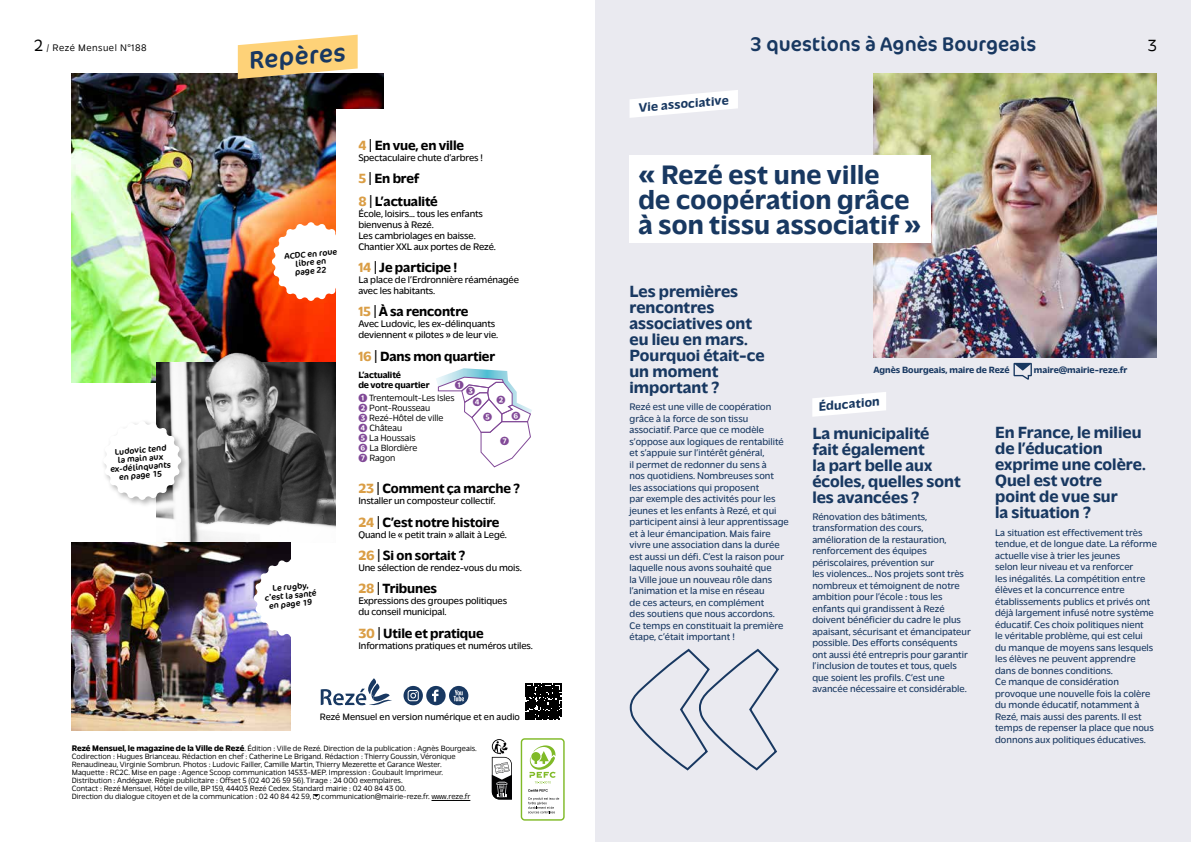
<style>
.page{position:relative;width:1191px;height:842px;background:#fff}
.page>*{position:absolute;margin:0;border:0;box-sizing:border-box;transform-origin:0 0}
.t1{font:700 28px/25px "Massilia";letter-spacing:.01em;color:#183861}
.t2{font:25px "Cocon Pro";color:#183861}
.t3{font:20px "Cocon Pro";color:#183861}
.t4{font:700 17px/16px "Massilia";color:#183861}
.t5{font:200 17px "Massilia";color:#000}
.t6{font:700 14px/22.3px "Massilia";letter-spacing:-.01em;color:#000}
.t7{font:700 13px "Massilia";color:#183861}
.t8{font:700 12px/9.6px "Massilia";color:#814997}
.t9{font:300 10px/11.5px "Massilia";color:#183861}
.t10{font:300 10px/11px "Massilia";letter-spacing:-.01em;color:#000}
.t11{font:200 10px "Massilia";letter-spacing:.05em;color:#000}
.t12{font:300 9.7px "Massilia";color:#000}
.t13{font:200 9.5px/10px "Massilia";letter-spacing:-.01em;color:#000}
.t14{font:700 9.5px "Massilia";color:#183861}
.t15{font:700 9.5px/10px "Massilia";letter-spacing:-.01em;color:#000}
.t16{font:8.5px/8.5px "Cocon Pro";color:#000;text-align:center}
.t17{font:200 8px/8px "Massilia";color:#000}
.s1{font-size:17px}
.s2{color:#da9e46}
.s3{font-weight:200;font-size:19.6px}
.s4{font-weight:700;font-size:12px;color:#814997}
.s5{font-weight:800;font-size:8.5px}
</style>
<div class="page">
<div style="left:595px;top:0;width:596px;height:842px;background:#eaeaf0"></div>
<img style="left:873px;top:74px;width:284px;height:283px">
<svg style="left:629px;top:648px;width:150px;height:123px"></svg>
<svg style="left:1013px;top:363px;width:19px;height:17px"></svg>
<div style="left:629px;top:156px;width:302px;height:87px;background:#fff"></div>
<svg style="left:630px;top:90px;width:108px;height:28px"></svg>
<svg style="left:812px;top:392px;width:74px;height:25px"></svg>
<svg style="left:491px;top:739px;width:21px;height:61px"></svg>
<img style="left:72px;top:74px;width:312px;height:308px">
<img style="left:72px;top:543px;width:219px;height:187px">
<div style="left:336px;top:110px;width:225px;height:572px;background:#fff"></div>
<svg style="left:436px;top:368px;width:96px;height:100px"></svg>
<div style="left:101px;top:419px;width:88px;height:89px;background:#000;opacity:.3"></div>
<svg style="left:103px;top:421px;width:54px;height:79px"></svg>
<svg style="left:253px;top:558px;width:38px;height:80px"></svg>
<svg style="left:271px;top:222px;width:65px;height:79px"></svg>
<svg style="left:321px;top:678px;width:71px;height:28px"></svg>
<svg style="left:403px;top:686px;width:65px;height:19px"></svg>
<svg style="left:525px;top:683px;width:36px;height:1px"></svg>
<svg style="left:525px;top:684px;width:36px;height:36px"></svg>
<svg style="left:238px;top:35px;width:120px;height:44px;background:#e8c782"></svg>
<div style="left:521px;top:738px;width:43px;height:83px;border:1px solid #80ba27;border-radius:3px"></div>
<svg style="left:529px;top:745px;width:27px;height:38px"></svg>
<svg style="left:528px;top:789px;width:31px;height:24px"></svg>
<hr style="left:431px;top:800px;width:39px;height:1px;background:#000">
<svg style="left:313px;top:794px;width:6px;height:6px"></svg>
<img style="left:157px;top:336px;width:179px;height:207px">
<p class="t11" style="left:34px;top:41px;width:114px"><span class="s1">2</span> / Rezé Mensuel N°188</p>
<h3 class="t3" style="left:750px;top:31px;width:287px">3 questions à Agnès Bourgeais</h3>
<h3 class="t5" style="left:1148px;top:34px;width:11px">3</h3>
<h2 class="t2" style="left:247px;top:44px;width:98px;rotate:-5deg">Repères</h2>
<p class="t16" style="left:108px;top:448px;width:62px;rotate:-5deg">Ludovic tend la main aux ex-délinquants en page 15</p>
<p class="t16" style="left:284px;top:252px;width:55px;rotate:-5deg">ACDC en roue libre en<br>page 22</p>
<p class="t16" style="left:263px;top:585px;width:53px;rotate:-5deg">Le rugby, c’est la santé en page 19</p>
<h3 class="t6" style="left:358px;top:133px;width:107px"><span class="s2">4</span> <span class="s3">I</span> En vue, en ville</h3>
<p class="t10" style="left:358px;top:151px;width:126px">Spectaculaire chute d’arbres !</p>
<h3 class="t6" style="left:358px;top:166px;width:81px"><span class="s2">5</span> <span class="s3">I</span> En bref<br><span class="s2">8</span> <span class="s3">I</span> L’actualité</h3>
<p class="t10" style="left:358px;top:207px;width:139px">École, loisirs… tous les enfants bienvenus à Rezé.<br>Les cambriolages en baisse.<br>Chantier XXL aux portes de Rezé.</p>
<h3 class="t6" style="left:358px;top:255px;width:100px"><span class="s2">14</span> <span class="s3">I</span> Je participe !</h3>
<p class="t10" style="left:358px;top:273px;width:162px">La place de l’Erdronnière réaménagée avec les habitants.</p>
<h3 class="t6" style="left:358px;top:299px;width:112px"><span class="s2">15</span> <span class="s3">I</span> À sa rencontre</h3>
<p class="t10" style="left:358px;top:318px;width:141px">Avec Ludovic, les ex-délinquants deviennent « pilotes » de leur vie.</p>
<h3 class="t6" style="left:358px;top:344px;width:138px"><span class="s2">16</span> <span class="s3">I</span> Dans mon quartier</h3>
<p class="t15" style="left:358px;top:369px;width:73px">L’actualité<br>de votre quartier</p>
<p class="t13" style="left:358px;top:392px;width:98px"><span class="s4">1</span> Trentemoult-Les Isles<br><span class="s4">2</span> Pont-Rousseau<br><span class="s4">3</span> Rezé-Hôtel de ville<br><span class="s4">4</span> Château<br><span class="s4">5</span> La Houssais<br><span class="s4">6</span> La Blordière<br><span class="s4">7</span> Ragon</p>
<p class="t8" style="left:455px;top:379px;width:11px">1</p>
<p class="t8" style="left:473px;top:386px;width:34px;text-indent:-7px">3<br>4 2</p>
<p class="t8" style="left:483px;top:411px;width:11px">5</p>
<p class="t8" style="left:511px;top:411px;width:11px">6</p>
<p class="t8" style="left:500px;top:435px;width:11px">7</p>
<h3 class="t6" style="left:358px;top:476px;width:163px"><span class="s2">23</span> <span class="s3">I</span> Comment ça marche ?</h3>
<p class="t10" style="left:358px;top:495px;width:139px">Installer un composteur collectif.</p>
<h3 class="t6" style="left:358px;top:510px;width:143px"><span class="s2">24</span> <span class="s3">I</span> C’est notre histoire</h3>
<p class="t10" style="left:358px;top:528px;width:150px">Quand le « petit train » allait à Legé.</p>
<h3 class="t6" style="left:358px;top:543px;width:108px"><span class="s2">26</span> <span class="s3">I</span> Si on sortait ?</h3>
<p class="t10" style="left:358px;top:561px;width:165px">Une sélection de rendez-vous du mois.</p>
<h3 class="t6" style="left:358px;top:576px;width:80px"><span class="s2">28</span> <span class="s3">I</span> Tribunes</h3>
<p class="t10" style="left:358px;top:595px;width:150px">Expressions des groupes politiques du conseil municipal.</p>
<h3 class="t6" style="left:358px;top:621px;width:127px"><span class="s2">30</span> <span class="s3">I</span> Utile et pratique</h3>
<p class="t10" style="left:358px;top:639px;width:176px">Informations pratiques et numéros utiles.</p>
<p class="t12" style="left:320px;top:710px;width:202px">Rezé Mensuel en version numérique et en audio</p>
<p class="t17" style="left:72px;top:744px;width:406px"><span class="s5">Rezé Mensuel, le magazine de la Ville de Rezé</span>. Édition : Ville de Rezé. Direction de la publication : Agnès Bourgeais.<br>Codirection : Hugues Brianceau. Rédaction en chef : Catherine Le Brigand. Rédaction : Thierry Goussin, Véronique Renaudineau, Virginie Sombrun. Photos : Ludovic Failler, Camille Martin, Thierry Mezerette et Garance Wester.<br>Maquette : RC2C. Mise en page : Agence Scoop communication 14533-MEP. Impression : Goubault Imprimeur.<br>Distribution : Andégave. Régie publicitaire : Offset 5 (02 40 26 59 56). Tirage : 24 000 exemplaires.<br>Contact : Rezé Mensuel, Hôtel de ville, BP 159, 44403 Rezé Cedex. Standard mairie : 02 40 84 43 00.<br>Direction du dialogue citoyen et de la communication : 02 40 84 42 59, communication@mairie-reze.fr. www.reze.fr</p>
<h3 class="t7" style="left:637px;top:99px;width:92px;rotate:-5deg">Vie associative</h3>
<h1 class="t1" style="left:638px;top:160px;width:284px">« Rezé est une ville<br>de coopération grâce à son tissu associatif »</h1>
<h3 class="t4" style="left:629px;top:282px;width:137px">Les premières rencontres associatives ont eu lieu en mars.<br>Pourquoi était-ce un moment important ?</h3>
<p class="t9" style="left:629px;top:400px;width:161px">Rezé est une ville de coopération grâce à la force de son tissu associatif. Parce que ce modèle s’oppose aux logiques de rentabilité et s’appuie sur l’intérêt général,<br>il permet de redonner du sens à<br>nos quotidiens. Nombreuses sont<br>les associations qui proposent<br>par exemple des activités pour les jeunes et les enfants à Rezé, et qui participent ainsi à leur apprentissage et à leur émancipation. Mais faire vivre une association dans la durée est aussi un défi. C’est la raison pour laquelle nous avons souhaité que<br>la Ville joue un nouveau rôle dans l’animation et la mise en réseau<br>de ces acteurs, en complément<br>des soutiens que nous accordons.<br>Ce temps en constituait la première étape, c’était important !</p>
<p class="t14" style="left:873px;top:364px;width:138px">Agnès Bourgeais, maire de Rezé</p>
<p class="t14" style="left:1033px;top:364px;width:95px">maire@mairie-reze.fr</p>
<h3 class="t7" style="left:817px;top:398px;width:63px;rotate:-5deg">Éducation</h3>
<h3 class="t4" style="left:812px;top:423px;width:150px">La municipalité<br>fait également<br>la part belle aux écoles, quelles sont les avancées ?</h3>
<p class="t9" style="left:812px;top:510px;width:160px">Rénovation des bâtiments, transformation des cours, amélioration de la restauration, renforcement des équipes périscolaires, prévention sur<br>les violences… Nos projets sont très nombreux et témoignent de notre ambition pour l’école : tous les enfants qui grandissent à Rezé doivent bénéficier du cadre le plus apaisant, sécurisant et émancipateur possible. Des efforts conséquents ont aussi été entrepris pour garantir l’inclusion de toutes et tous, quels que soient les profils. C’est une avancée nécessaire et considérable.</p>
<h3 class="t4" style="left:995px;top:423px;width:152px">En France, le milieu de l’éducation exprime une colère.<br>Quel est votre point de vue sur<br>la situation ?</h3>
<p class="t9" style="left:995px;top:526px;width:163px">La situation est effectivement très tendue, et de longue date. La réforme actuelle vise à trier les jeunes<br>selon leur niveau et va renforcer<br>les inégalités. La compétition entre élèves et la concurrence entre établissements publics et privés ont déjà largement infusé notre système éducatif. Ces choix politiques nient<br>le véritable problème, qui est celui<br>du manque de moyens sans lesquels les élèves ne peuvent apprendre dans de bonnes conditions.<br>Ce manque de considération provoque une nouvelle fois la colère du monde éducatif, notamment à Rezé, mais aussi des parents. Il est temps de repenser la place que nous donnons aux politiques éducatives.</p>
</div>
